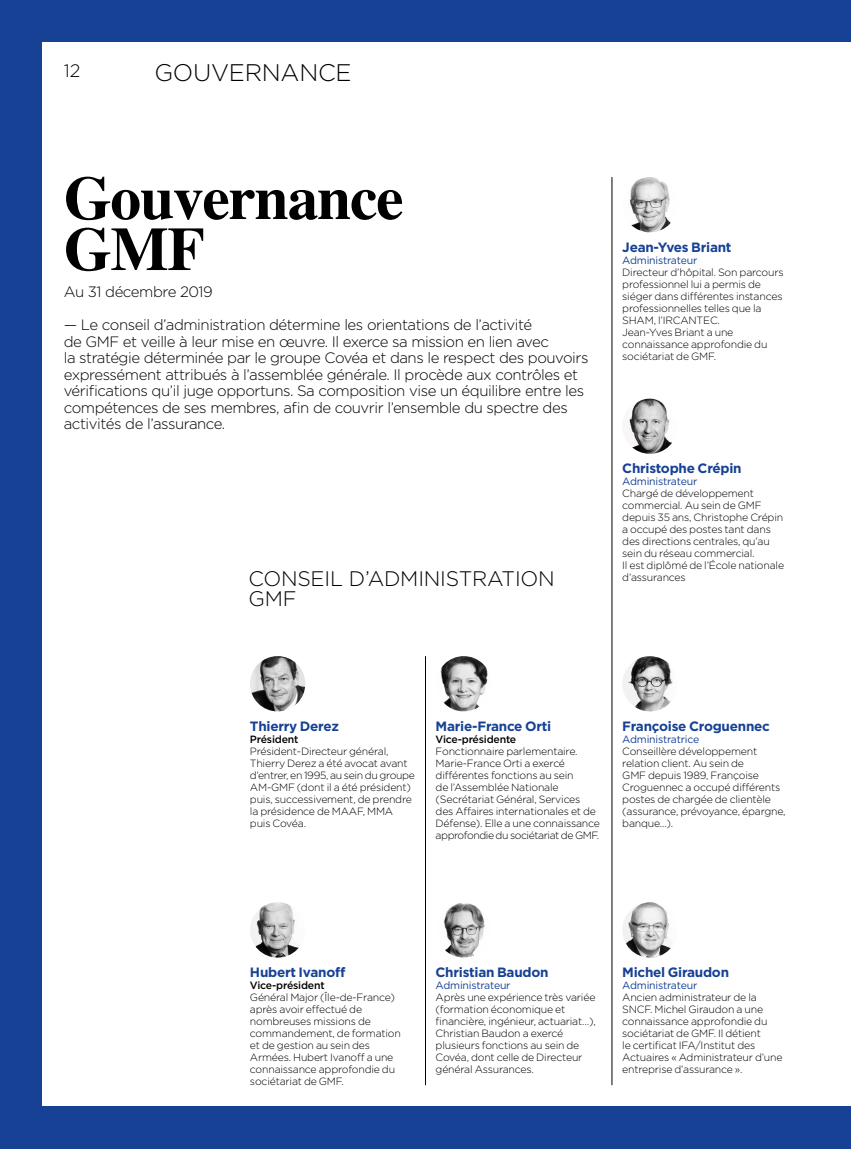
<style>
.page{position:relative;width:851px;height:1149px;background:#fff}
.page>*{position:absolute;margin:0;border:0;box-sizing:border-box;transform-origin:0 0}
.custom{font:700 61.5px/51px "Times";letter-spacing:-.02em;color:#000}
.t1{font:300 24px "Gotham";letter-spacing:-.01em;color:#000}
.t2{font:300 21px/19.5px "Gotham";letter-spacing:-.01em;color:#000}
.t3{font:300 18px "Gotham";color:#000}
.t4{font:300 15px/16.5px "Gotham";letter-spacing:-.03em;color:#000}
.t5{font:700 13.5px "Gotham";letter-spacing:-.02em;color:#164194}
.t6{font:300 10.5px/12px "Gotham";letter-spacing:-.02em;color:#000}
.t7{font:10.5px "Gotham";letter-spacing:-.02em;color:#164194}
.t8{font:500 10.5px "Gotham";letter-spacing:-.02em;color:#000}
</style>
<div class="page">
<div style="left:0;top:0;width:850px;height:1148px;background:#164194"></div>
<div style="left:43px;top:43px;width:807px;height:1063px;background:#fff"></div>
<hr style="left:425px;top:656px;width:1px;height:428px;background:#000">
<hr style="left:611px;top:177px;width:1px;height:907px;background:#000">
<img style="left:250px;top:656px;width:55px;height:55px;border-radius:28px">
<img style="left:436px;top:656px;width:55px;height:55px;border-radius:28px">
<img style="left:622px;top:656px;width:55px;height:55px;border-radius:28px">
<img style="left:250px;top:902px;width:55px;height:55px;border-radius:28px">
<img style="left:444px;top:903px;width:41px;height:54px">
<img style="left:622px;top:902px;width:55px;height:55px;border-radius:28px">
<img style="left:622px;top:398px;width:55px;height:55px;border-radius:28px">
<img style="left:622px;top:177px;width:55px;height:55px;border-radius:28px">
<p class="t3" style="left:64px;top:59px;width:18px">12</p>
<h2 class="t1" style="left:154px;top:57px;width:199px">GOUVERNANCE</h2>
<p class="custom" style="left:64px;top:166px;width:341px">Gouvernance<br>GMF</p>
<p class="t4" style="left:64px;top:283px;width:150px">Au 31 décembre 2019</p>
<p class="t4" style="left:64px;top:316px;width:526px">— Le conseil d’administration détermine les orientations de l’activité<br>de GMF et veille à leur mise en œuvre. Il exerce sa mission en lien avec<br>la stratégie déterminée par le groupe Covéa et dans le respect des pouvoirs expressément attribués à l’assemblée générale. Il procède aux contrôles et vérifications qu’il juge opportuns. Sa composition vise un équilibre entre les compétences de ses membres, afin de couvrir l’ensemble du spectre des activités de l’assurance.</p>
<h3 class="t2" style="left:248px;top:568px;width:308px">CONSEIL D’ADMINISTRATION<br>GMF</h3>
<h4 class="t5" style="left:622px;top:238px;width:111px">Jean-Yves Briant</h4>
<h5 class="t7" style="left:622px;top:253px;width:76px">Administrateur</h5>
<p class="t6" style="left:622px;top:266px;width:163px">Directeur d’hôpital. Son parcours professionnel lui a permis de siéger dans différentes instances professionnelles telles que la<br>SHAM, l’IRCANTEC.<br>Jean-Yves Briant a une connaissance approfondie du sociétariat de GMF.</p>
<h4 class="t5" style="left:622px;top:459px;width:121px">Christophe Crépin</h4>
<h5 class="t7" style="left:622px;top:475px;width:76px">Administrateur</h5>
<p class="t6" style="left:622px;top:487px;width:163px">Chargé de développement commercial. Au sein de GMF depuis 35 ans, Christophe Crépin a occupé des postes tant dans des directions centrales, qu’au sein du réseau commercial.<br>Il est diplômé de l’École nationale d’assurances</p>
<h4 class="t5" style="left:250px;top:717px;width:90px">Thierry Derez</h4>
<h5 class="t8" style="left:250px;top:732px;width:50px">Président</h5>
<p class="t6" style="left:250px;top:744px;width:166px">Président-Directeur général,<br>Thierry Derez a été avocat avant d’entrer, en 1995, au sein du groupe<br>AM-GMF (dont il a été président) puis, successivement, de prendre la présidence de MAAF, MMA puis Covéa.</p>
<h4 class="t5" style="left:435px;top:717px;width:117px">Marie-France Orti</h4>
<h5 class="t8" style="left:435px;top:732px;width:82px">Vice-présidente</h5>
<p class="t6" style="left:435px;top:744px;width:166px">Fonctionnaire parlementaire.<br>Marie-France Orti a exercé différentes fonctions au sein<br>de l’Assemblée Nationale (Secrétariat Général, Services des Affaires internationales et de<br>Défense). Elle a une connaissance approfondie du sociétariat de GMF.</p>
<h4 class="t5" style="left:622px;top:717px;width:149px">Françoise Croguennec</h4>
<h5 class="t7" style="left:622px;top:732px;width:79px">Administratrice</h5>
<p class="t6" style="left:622px;top:744px;width:165px">Conseillère développement relation client. Au sein de<br>GMF depuis 1989, Françoise<br>Croguennec a occupé différents postes de chargée de clientèle (assurance, prévoyance, épargne, banque...).</p>
<h4 class="t5" style="left:250px;top:963px;width:97px">Hubert Ivanoff</h4>
<h5 class="t8" style="left:250px;top:978px;width:76px">Vice-président</h5>
<p class="t6" style="left:250px;top:990px;width:152px">Général Major (Île-de-France) après avoir effectué de nombreuses missions de commandement, de formation et de gestion au sein des<br>Armées. Hubert Ivanoff a une connaissance approfondie du sociétariat de GMF.</p>
<h4 class="t5" style="left:435px;top:963px;width:114px">Christian Baudon</h4>
<h5 class="t7" style="left:435px;top:978px;width:76px">Administrateur</h5>
<p class="t6" style="left:435px;top:990px;width:162px">Après une expérience très variée (formation économique et financière, ingénieur, actuariat…),<br>Christian Baudon a exercé plusieurs fonctions au sein de<br>Covéa, dont celle de Directeur général Assurances.</p>
<h4 class="t5" style="left:622px;top:963px;width:108px">Michel Giraudon</h4>
<h5 class="t7" style="left:622px;top:978px;width:76px">Administrateur</h5>
<p class="t6" style="left:622px;top:990px;width:162px">Ancien administrateur de la<br>SNCF. Michel Giraudon a une connaissance approfondie du sociétariat de GMF. Il détient<br>le certificat IFA/Institut des<br>Actuaires « Administrateur d’une entreprise d’assurance ».</p>
</div>
